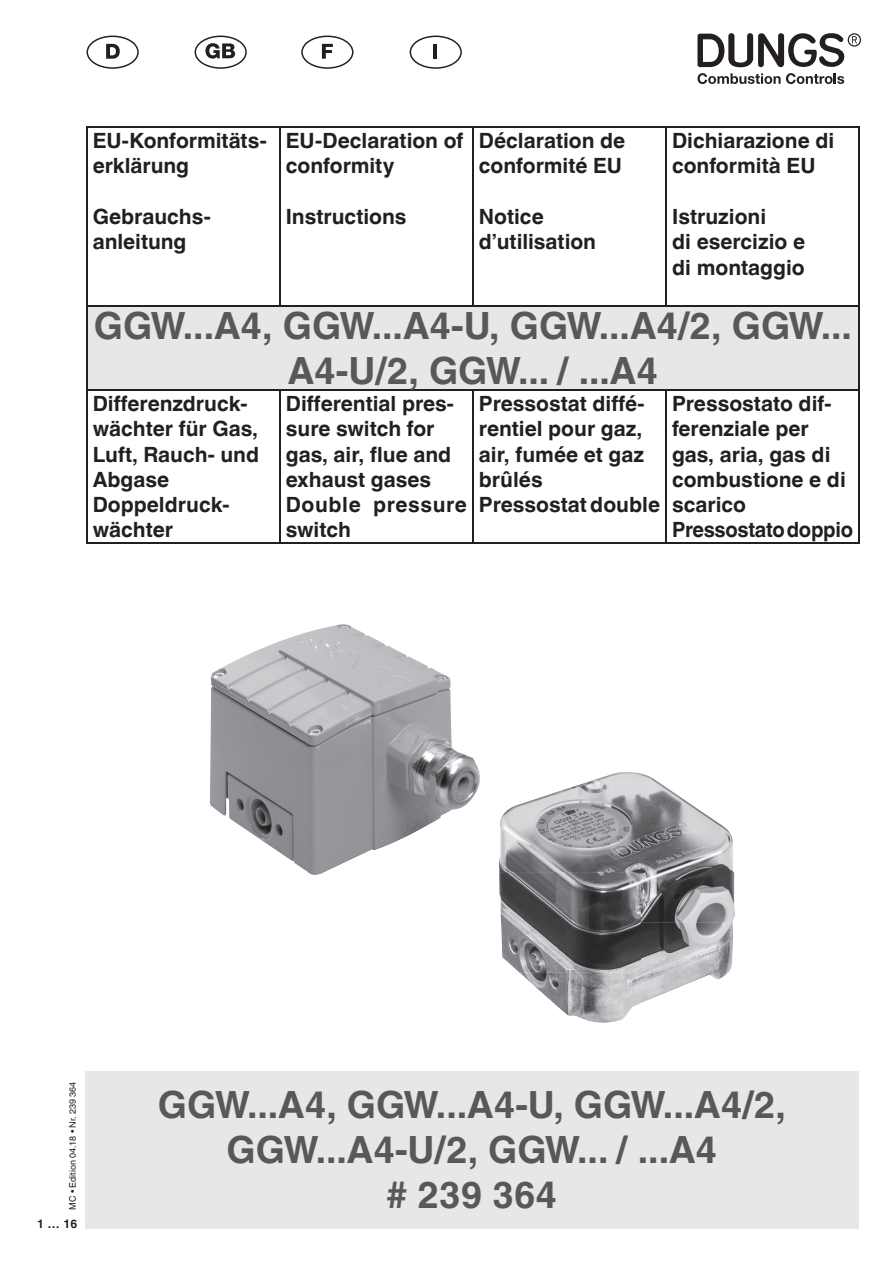
<style>
.page{position:relative;width:893px;height:1263px;background:#fff}
.page>*{position:absolute;margin:0;border:0;box-sizing:border-box;transform-origin:0 0}
.t1{font:700 37.5px/45px "Helvetica World";color:#57585a;text-align:center}
.t2{font:700 21px/25.2px "Helvetica World";color:#231f20}
.t3{font:700 12px "Helvetica World";color:#231f20}
.t4{font:9px "Helvetica World";color:#231f20}
</style>
<div class="page">
<svg style="left:697px;top:33px;width:164px;height:34px"></svg>
<svg style="left:697px;top:73px;width:147px;height:11px"></svg>
<div style="left:87px;top:36px;width:52px;height:33px;border:1px solid #231f20;border-radius:50%"></div>
<svg style="left:106px;top:44px;width:14px;height:15px"></svg>
<div style="left:410px;top:36px;width:52px;height:33px;border:1px solid #231f20;border-radius:50%"></div>
<hr style="left:433px;top:44px;width:4px;height:15px;background:#231f20">
<svg style="left:195px;top:36px;width:51px;height:32px"></svg>
<div style="left:195px;top:36px;width:52px;height:33px;border:1px solid #231f20;border-radius:50%"></div>
<div style="left:205px;top:43px;width:32px;height:18px;background:#fff"></div>
<svg style="left:205px;top:43px;width:30px;height:16px"></svg>
<div style="left:301px;top:36px;width:52px;height:33px;border:1px solid #231f20;border-radius:50%"></div>
<svg style="left:321px;top:44px;width:1px;height:14px"></svg>
<svg style="left:322px;top:44px;width:11px;height:15px"></svg>
<div style="left:87px;top:306px;width:772px;height:84px;background:#e6e7e9"></div>
<hr style="left:86px;top:126px;width:194px;height:2px;background:#231f20">
<hr style="left:86px;top:128px;width:1px;height:177px;background:#231f20">
<hr style="left:473px;top:126px;width:193px;height:2px;background:#231f20">
<hr style="left:666px;top:126px;width:194px;height:2px;background:#231f20">
<hr style="left:665px;top:128px;width:2px;height:177px;background:#231f20">
<hr style="left:858px;top:128px;width:2px;height:177px;background:#231f20">
<hr style="left:86px;top:305px;width:194px;height:2px;background:#231f20">
<hr style="left:86px;top:307px;width:1px;height:82px;background:#231f20">
<hr style="left:473px;top:305px;width:193px;height:2px;background:#231f20">
<hr style="left:666px;top:305px;width:194px;height:2px;background:#231f20">
<hr style="left:858px;top:307px;width:2px;height:82px;background:#231f20">
<hr style="left:86px;top:389px;width:194px;height:2px;background:#231f20">
<hr style="left:86px;top:391px;width:1px;height:151px;background:#231f20">
<hr style="left:280px;top:389px;width:193px;height:2px;background:#231f20">
<hr style="left:279px;top:391px;width:2px;height:151px;background:#231f20">
<hr style="left:473px;top:389px;width:193px;height:2px;background:#231f20">
<hr style="left:472px;top:391px;width:2px;height:151px;background:#231f20">
<hr style="left:666px;top:389px;width:194px;height:2px;background:#231f20">
<hr style="left:665px;top:391px;width:2px;height:151px;background:#231f20">
<hr style="left:858px;top:391px;width:2px;height:151px;background:#231f20">
<hr style="left:86px;top:542px;width:194px;height:2px;background:#231f20">
<hr style="left:280px;top:542px;width:193px;height:2px;background:#231f20">
<hr style="left:473px;top:542px;width:193px;height:2px;background:#231f20">
<hr style="left:666px;top:542px;width:194px;height:2px;background:#231f20">
<hr style="left:280px;top:126px;width:193px;height:2px;background:#231f20">
<hr style="left:279px;top:128px;width:2px;height:177px;background:#231f20">
<hr style="left:472px;top:128px;width:2px;height:177px;background:#231f20">
<hr style="left:280px;top:305px;width:193px;height:2px;background:#231f20">
<div style="left:85px;top:1071px;width:774px;height:157px;background:#e6e7e9"></div>
<img style="left:210px;top:624px;width:270px;height:251px">
<img style="left:499px;top:772px;width:142px;height:200px">
<img style="left:641px;top:773px;width:94px;height:149px">
<img style="left:641px;top:922px;width:92px;height:81px">
<img style="left:519px;top:972px;width:122px;height:51px">
<p class="t2" style="left:479px;top:128px;width:148px">Déclaration de conformité EU</p>
<p class="t2" style="left:479px;top:204px;width:119px">Notice d’utilisation</p>
<p class="t2" style="left:93px;top:128px;width:176px">EU-Konformitäts&shy;erklärung</p>
<p class="t2" style="left:93px;top:204px;width:120px">Gebrauchs&shy;anleitung</p>
<p class="t2" style="left:286px;top:128px;width:179px">EU-Declaration of conformity</p>
<p class="t2" style="left:286px;top:204px;width:122px">Instructions</p>
<p class="t2" style="left:672px;top:128px;width:164px">Dichiarazione di conformità EU</p>
<p class="t2" style="left:672px;top:204px;width:134px">Istruzioni<br>di esercizio e di montaggio</p>
<h1 class="t1" style="left:94px;top:304px;width:760px">GGW...A4, GGW...A4-U, GGW...A4/2, GGW...<br>A4-U/2, GGW... / ...A4</h1>
<p class="t2" style="left:93px;top:391px;width:168px">Differenzdruck&shy;wächter für Gas,<br>Luft, Rauch- und<br>Abgase<br>Doppeldruck&shy;wächter</p>
<p class="t2" style="left:286px;top:391px;width:183px">Differential pres&shy;sure switch for gas, air, flue and exhaust gases<br>Double pressure switch</p>
<p class="t2" style="left:479px;top:391px;width:183px">Pressostat diffé&shy;rentiel pour gaz, air, fumée et gaz brûlés<br>Pressostat double</p>
<p class="t2" style="left:672px;top:391px;width:183px">Pressostato dif&shy;ferenziale per gas, aria, gas di combustione e di scarico<br>Pressostato doppio</p>
<p class="t4" style="left:67px;top:1210px;width:129px;rotate:-90deg">MC • Edition 04.18 • Nr. 239 364</p>
<p class="t3" style="left:37px;top:1217px;width:42px">1 … 16</p>
<h1 class="t1" style="left:158px;top:1083px;width:629px">GGW...A4, GGW...A4-U, GGW...A4/2,<br>GGW...A4-U/2, GGW... / ...A4<br># 239 364</h1>
</div>
